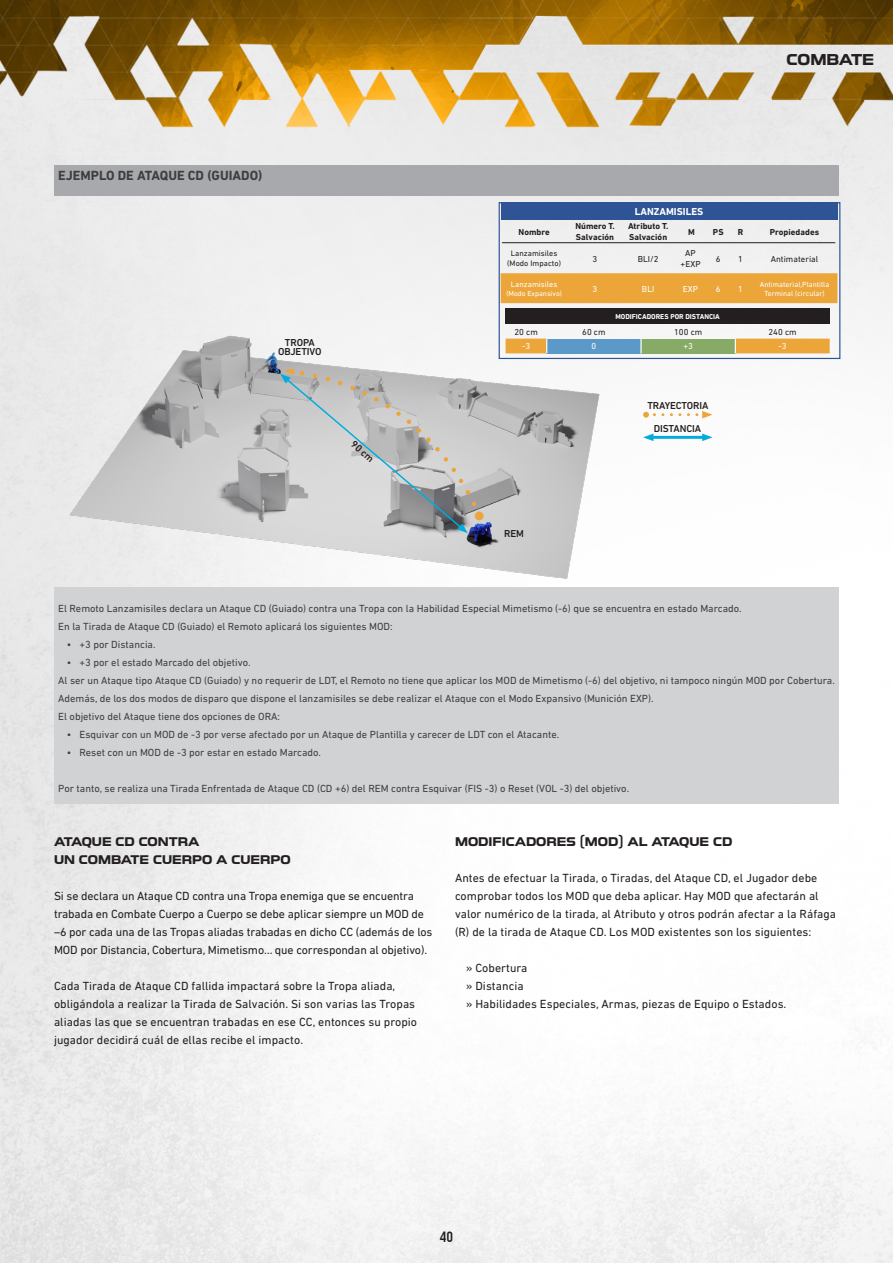
<style>
.page{position:relative;width:893px;height:1263px;background:#fff}
.page>*{position:absolute;margin:0;border:0;box-sizing:border-box;transform-origin:0 0}
.t1{font:700 15px "Toxigenesis Rg";letter-spacing:-.005em;color:#231f20}
.t2{font:15px "Tactico";color:#231f20}
.Ejemplos_titulo{font:700 13.5px "DIN Next LT Pro";color:#3e3e3f}
.Texto_Principal{font:12px/18px "DIN Next LT Pro";letter-spacing:.005em;color:#231f20}
.Ladillo_3{font:700 12px/18px "Toxigenesis Rg";color:#231f20}
.Texto_ejemplos{font:10.5px/18px "DIN Next LT Pro";color:#3e3e3f}
.Texto_Principal-2{font:500 10.2px/8.9px "DIN Next LT Pro";letter-spacing:-.01em;color:#231f20;text-align:center}
.Ladillo_4{font:700 10.2px "DIN Next LT Pro";color:#fff}
.Texto_Principal-3{font:700 8.85px/10.5px "DIN Next LT Pro";letter-spacing:.005em;color:#231f20}
.Texto_Principal-4{font:8.85px/10.5px "DIN Next LT Pro";letter-spacing:.005em;color:#231f20;text-align:center}
.Texto_Principal-5{font:8.85px "DIN Next LT Pro";letter-spacing:.005em;color:#fff}
.Texto_Principal-6{font:8.1px/9.6px "DIN Next LT Pro";letter-spacing:.005em;color:#231f20;text-align:center}
.Texto_Principal-7{font:8.1px "DIN Next LT Pro";letter-spacing:.005em;color:#fff}
.Texto_Principal-8{font:7.5px/9px "DIN Next LT Pro";letter-spacing:.005em;color:#fff;text-align:center}
.Texto_Principal-9{font:7.35px "DIN Next LT Pro";letter-spacing:.005em;color:#fff}
.Ladillo_4-2{font:700 7.2px "DIN Next LT Pro";color:#fff}
</style>
<div class="page">
<img style="left:0;top:0;width:893px;height:1263px">
<div style="left:54px;top:166px;width:785px;height:30px;background:#a8a9ad"></div>
<div style="left:54px;top:587px;width:785px;height:54px;background:#d1d2d4"></div>
<div style="left:54px;top:641px;width:785px;height:36px;background:#d1d2d4"></div>
<div style="left:54px;top:659px;width:785px;height:54px;background:#d1d2d4"></div>
<div style="left:54px;top:695px;width:785px;height:36px;background:#d1d2d4"></div>
<div style="left:54px;top:721px;width:785px;height:28px;background:#d1d2d4"></div>
<div style="left:54px;top:739px;width:785px;height:28px;background:#d1d2d4"></div>
<div style="left:54px;top:766px;width:785px;height:37px;background:#d1d2d4"></div>
<img style="left:54px;top:317px;width:570px;height:270px">
<div style="left:475px;top:512px;width:9px;height:8px;background:#eca539;border-radius:50%"></div>
<svg style="left:280px;top:367px;width:200px;height:166px;background:#c0c2c2"></svg>
<div style="left:499px;top:202px;width:341px;height:157px;border:1px solid #2f5496"></div>
<div style="left:501px;top:202px;width:336px;height:17px;background:#2f5496"></div>
<div style="left:501px;top:273px;width:336px;height:30px;background:#eca539"></div>
<div style="left:506px;top:309px;width:324px;height:15px;background:#231f20"></div>
<svg style="left:506px;top:339px;width:324px;height:14px;background:#a5a471"></svg>
<hr style="left:502px;top:242px;width:333px;height:1px;background:#231f20">
<svg style="left:643px;top:411px;width:70px;height:7px"></svg>
<hr style="left:651px;top:436px;width:53px;height:3px;background:#00acdd">
<svg style="left:643px;top:434px;width:10px;height:7px"></svg>
<svg style="left:702px;top:434px;width:11px;height:7px"></svg>
<p class="Ejemplos_titulo" style="left:58px;top:168px;width:206px">EJEMPLO DE ATAQUE CD (GUIADO)</p>
<p class="Texto_Principal-2" style="left:278px;top:338px;width:45px">TROPA<br>OBJETIVO</p>
<p class="Texto_Principal-2" style="left:355px;top:439px;width:28px;rotate:41deg">90 cm</p>
<p class="Ladillo_4" style="left:635px;top:205px;width:70px">LANZAMISILES</p>
<h1 class="t1" style="left:786px;top:48px;width:89px">COMBATE</h1>
<p class="Texto_Principal-3" style="left:519px;top:226px;width:33px">Nombre</p>
<p class="Texto_Principal-3" style="left:575px;top:221px;width:41px">Número T.<br>Salvación</p>
<p class="Texto_Principal-3" style="left:628px;top:221px;width:42px">Atributo T.<br>Salvación</p>
<p class="Texto_Principal-3" style="left:688px;top:226px;width:8px">M</p>
<p class="Texto_Principal-3" style="left:713px;top:226px;width:12px">PS</p>
<p class="Texto_Principal-3" style="left:738px;top:226px;width:7px">R</p>
<p class="Texto_Principal-3" style="left:770px;top:226px;width:51px">Propiedades</p>
<p class="Texto_Principal-6" style="left:507px;top:249px;width:55px">Lanzamisiles (Modo Impacto)</p>
<p class="Texto_Principal-4" style="left:593px;top:253px;width:6px">3</p>
<p class="Texto_Principal-4" style="left:638px;top:253px;width:22px">BLI/2</p>
<p class="Texto_Principal-4" style="left:681px;top:248px;width:21px">AP +EXP</p>
<p class="Texto_Principal-4" style="left:716px;top:253px;width:6px">6</p>
<p class="Texto_Principal-4" style="left:738px;top:253px;width:6px">1</p>
<p class="Texto_Principal-4" style="left:771px;top:253px;width:49px">Antimaterial</p>
<p class="Texto_Principal-7" style="left:511px;top:279px;width:48px">Lanzamisiles</p>
<p class="Texto_Principal-9" style="left:506px;top:289px;width:57px">(Modo Expansivo)</p>
<p class="Texto_Principal-5" style="left:593px;top:283px;width:6px">3</p>
<p class="Texto_Principal-5" style="left:642px;top:283px;width:14px">BLI</p>
<p class="Texto_Principal-5" style="left:683px;top:283px;width:17px">EXP</p>
<p class="Texto_Principal-5" style="left:716px;top:283px;width:6px">6</p>
<p class="Texto_Principal-5" style="left:738px;top:283px;width:6px">1</p>
<p class="Texto_Principal-8" style="left:760px;top:279px;width:71px">Antimaterial,Plantilla<br>Terminal (circular)</p>
<p class="Ladillo_4-2" style="left:615px;top:312px;width:106px">MODIFICADORES POR DISTANCIA</p>
<p class="Texto_Principal-4" style="left:514px;top:327px;width:25px">20 cm</p>
<p class="Texto_Principal-4" style="left:582px;top:327px;width:25px">60 cm</p>
<p class="Texto_Principal-4" style="left:674px;top:327px;width:30px">100 cm</p>
<p class="Texto_Principal-4" style="left:768px;top:327px;width:30px">240 cm</p>
<p class="Texto_Principal-5" style="left:522px;top:340px;width:10px">-3</p>
<p class="Texto_Principal-5" style="left:591px;top:340px;width:6px">0</p>
<p class="Texto_Principal-5" style="left:683px;top:340px;width:11px">+3</p>
<p class="Texto_Principal-5" style="left:778px;top:340px;width:10px">-3</p>
<p class="Texto_Principal-2" style="left:647px;top:401px;width:63px">TRAYECTORIA</p>
<p class="Texto_Principal-2" style="left:504px;top:529px;width:21px">REM</p>
<p class="Texto_Principal-2" style="left:654px;top:424px;width:49px">DISTANCIA</p>
<p class="Texto_ejemplos" style="left:58px;top:599px;width:685px">El Remoto Lanzamisiles declara un Ataque CD (Guiado) contra una Tropa con la Habilidad Especial Mimetismo (-6) que se encuentra en estado Marcado.<br>En la Tirada de Ataque CD (Guiado) el Remoto aplicará los siguientes MOD:</p>
<p class="Texto_ejemplos" style="left:67px;top:635px;width:90px">• +3 por Distancia.</p>
<p class="Texto_ejemplos" style="left:67px;top:653px;width:185px">• +3 por el estado Marcado del objetivo.</p>
<p class="Texto_ejemplos" style="left:58px;top:671px;width:778px">Al ser un Ataque tipo Ataque CD (Guiado) y no requerir de LDT, el Remoto no tiene que aplicar los MOD de Mimetismo (-6) del objetivo, ni tampoco ningún MOD por Cobertura.<br>Además, de los dos modos de disparo que dispone el lanzamisiles se debe realizar el Ataque con el Modo Expansivo (Munición EXP).</p>
<p class="Texto_ejemplos" style="left:58px;top:707px;width:223px">El objetivo del Ataque tiene dos opciones de ORA:</p>
<p class="Texto_ejemplos" style="left:67px;top:725px;width:494px">• Esquivar con un MOD de -3 por verse afectado por un Ataque de Plantilla y carecer de LDT con el Atacante.</p>
<p class="Texto_ejemplos" style="left:67px;top:743px;width:256px">• Reset con un MOD de -3 por estar en estado Marcado.</p>
<p class="Texto_ejemplos" style="left:58px;top:779px;width:572px">Por tanto, se realiza una Tirada Enfrentada de Ataque CD (CD +6) del REM contra Esquivar (FIS -3) o Reset (VOL -3) del objetivo.</p>
<p class="Ladillo_3" style="left:54px;top:832px;width:238px">ATAQUE CD CONTRA<br>UN COMBATE CUERPO A CUERPO</p>
<p class="Texto_Principal" style="left:54px;top:887px;width:380px">Si se declara un Ataque CD contra una Tropa enemiga que se encuentra trabada en Combate Cuerpo a Cuerpo se debe aplicar siempre un MOD de –6 por cada una de las Tropas aliadas trabadas en dicho CC (además de los MOD por Distancia, Cobertura, Mimetismo… que correspondan al objetivo).</p>
<p class="Texto_Principal" style="left:54px;top:977px;width:365px">Cada Tirada de Ataque CD fallida impactará sobre la Tropa aliada, obligándola a realizar la Tirada de Salvación. Si son varias las Tropas aliadas las que se encuentran trabadas en ese CC, entonces su propio jugador decidirá cuál de ellas recibe el impacto.</p>
<p class="Ladillo_3" style="left:455px;top:832px;width:279px">MODIFICADORES (MOD) AL ATAQUE CD</p>
<p class="Texto_Principal" style="left:455px;top:869px;width:383px">Antes de efectuar la Tirada, o Tiradas, del Ataque CD, el Jugador debe comprobar todos los MOD que deba aplicar. Hay MOD que afectarán al valor numérico de la tirada, al Atributo y otros podrán afectar a la Ráfaga (R) de la tirada de Ataque CD. Los MOD existentes son los siguientes:</p>
<p class="Texto_Principal" style="left:466px;top:959px;width:63px">» Cobertura</p>
<p class="Texto_Principal" style="left:466px;top:977px;width:59px">» Distancia</p>
<p class="Texto_Principal" style="left:466px;top:995px;width:322px">» Habilidades Especiales, Armas, piezas de Equipo o Estados.</p>
<h1 class="t2" style="left:440px;top:1228px;width:15px">40</h1>
</div>
